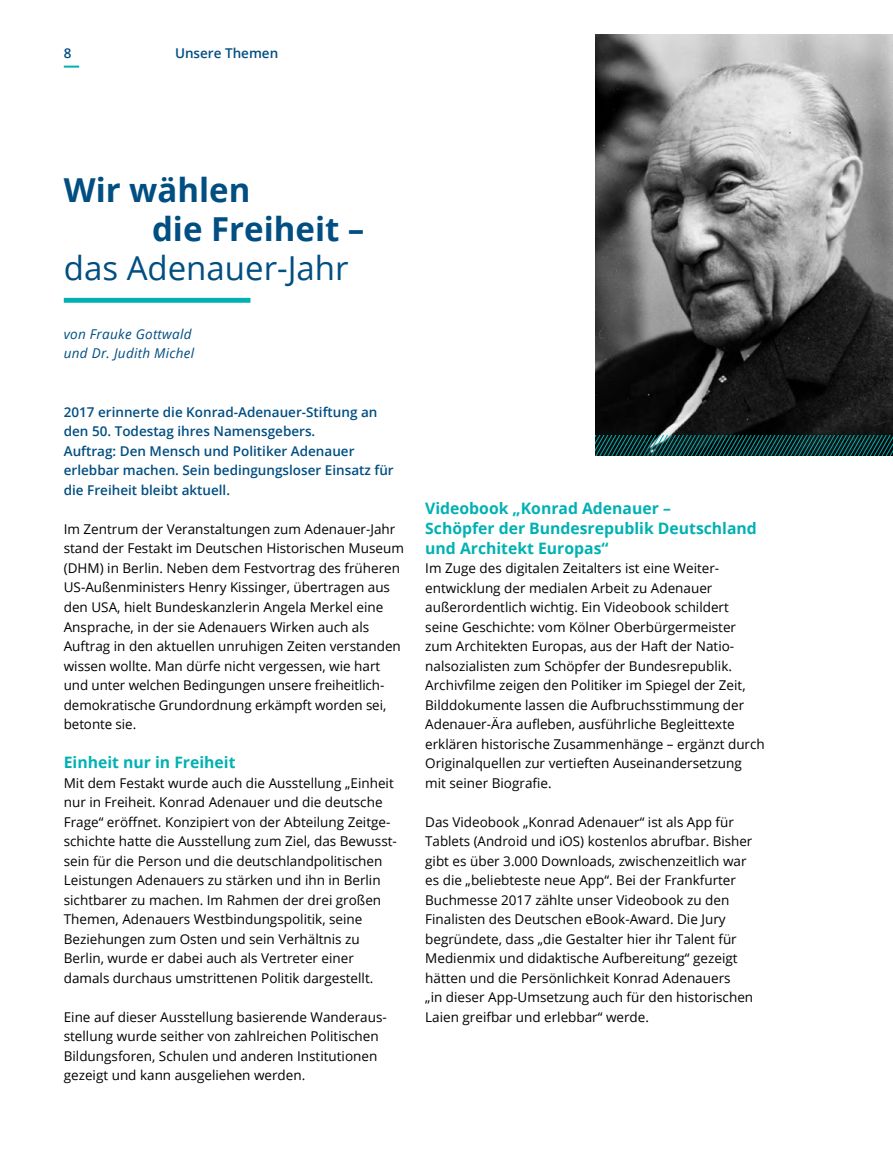
<style>
.page{position:relative;width:893px;height:1149px;background:#fff}
.page>*{position:absolute;margin:0;border:0;box-sizing:border-box;transform-origin:0 0}
.t1{font:700 33px/39px "Open Sans";color:#004e82}
.t2{font:33px "Open Sans";color:#004e82}
.t3{font:700 15.75px/19.5px "Open Sans";color:#00b1b3}
.t4{font:13.5px/19.5px "Open Sans";color:#000}
.t5{font:600 13.5px/19.5px "Open Sans";color:#004e82}
.t6{font:italic 13.5px/19.5px "Open Sans";letter-spacing:.02em;color:#004e82}
.s1{color:#fff}
</style>
<div class="page">
<img style="left:595px;top:35px;width:298px;height:401px">
<svg style="left:595px;top:436px;width:298px;height:20px;background:#0b3f3f"></svg>
<div style="left:64px;top:298px;width:186px;height:5px;background:#00b1b3"></div>
<svg style="left:64px;top:66px;width:15px;height:2px"></svg>
<p class="t5" style="left:64px;top:43px;width:17px">8<span class="s1">0</span></p>
<p class="t5" style="left:175px;top:43px;width:105px">Unsere Themen</p>
<h1 class="t1" style="left:152px;top:170px;width:214px;text-indent:-88px">Wir wählen<br>die Freiheit –</h1>
<h1 class="t2" style="left:64px;top:245px;width:286px">das Adenauer-Jahr</h1>
<p class="t6" style="left:64px;top:324px;width:132px">von Frauke Gottwald und Dr. Judith Michel</p>
<p class="t5" style="left:64px;top:402px;width:331px">2017 erinnerte die Konrad-Adenauer-Stiftung an den 50. Todestag ihres Namensgebers.<br>Auftrag: Den Mensch und Politiker Adenauer erlebbar machen. Sein bedingungsloser Einsatz für die Freiheit bleibt aktuell.</p>
<p class="t4" style="left:64px;top:519px;width:342px">Im Zentrum der Veranstaltungen zum Adenauer-Jahr stand der Festakt im Deutschen Historischen Museum (DHM) in Berlin. Neben dem Festvortrag des früheren US-Außenministers Henry Kissinger, übertragen aus den USA, hielt Bundeskanzlerin Angela Merkel eine Ansprache, in der sie Adenauers Wirken auch als Auftrag in den aktuellen unruhigen Zeiten verstanden wissen wollte. Man dürfe nicht vergessen, wie hart und unter welchen Bedingungen unsere freiheitlich&shy;demokratische Grundordnung erkämpft worden sei, betonte sie.</p>
<p class="t3" style="left:64px;top:752px;width:173px">Einheit nur in Freiheit</p>
<p class="t4" style="left:64px;top:772px;width:335px">Mit dem Festakt wurde auch die Ausstellung „Einheit nur in Freiheit. Konrad Adenauer und die deutsche Frage“ eröffnet. Konzipiert von der Abteilung Zeitge&shy;schichte hatte die Ausstellung zum Ziel, das Bewusst&shy;sein für die Person und die deutschlandpolitischen Leistungen Adenauers zu stärken und ihn in Berlin sichtbarer zu machen. Im Rahmen der drei großen Themen, Adenauers Westbindungspolitik, seine Beziehungen zum Osten und sein Verhältnis zu Berlin, wurde er dabei auch als Vertreter einer damals durchaus umstrittenen Politik dargestellt.</p>
<p class="t4" style="left:64px;top:1006px;width:324px">Eine auf dieser Ausstellung basierende Wanderaus&shy;stellung wurde seither von zahlreichen Politischen Bildungsforen, Schulen und anderen Institutionen gezeigt und kann ausgeliehen werden.</p>
<p class="t3" style="left:425px;top:498px;width:333px">Videobook „Konrad Adenauer –<br>Schöpfer der Bundesrepublik Deutschland und Architekt Europas“</p>
<p class="t4" style="left:425px;top:558px;width:341px">Im Zuge des digitalen Zeitalters ist eine Weiter&shy;entwicklung der medialen Arbeit zu Adenauer außerordentlich wichtig. Ein Videobook schildert seine Geschichte: vom Kölner Oberbürgermeister zum Architekten Europas, aus der Haft der Natio&shy;nalsozialisten zum Schöpfer der Bundesrepublik.<br>Archivfilme zeigen den Politiker im Spiegel der Zeit, Bilddokumente lassen die Aufbruchsstimmung der Adenauer-Ära aufleben, ausführliche Begleittexte erklären historische Zusammenhänge – ergänzt durch Originalquellen zur vertieften Auseinandersetzung mit seiner Biografie.</p>
<p class="t4" style="left:425px;top:811px;width:329px">Das Videobook „Konrad Adenauer“ ist als App für Tablets (Android und iOS) kostenlos abrufbar. Bisher gibt es über 3.000 Downloads, zwischenzeitlich war es die „beliebteste neue App“. Bei der Frankfurter Buchmesse 2017 zählte unser Videobook zu den Finalisten des Deutschen eBook-Award. Die Jury begründete, dass „die Gestalter hier ihr Talent für Medienmix und didaktische Aufbereitung“ gezeigt hätten und die Persönlichkeit Konrad Adenauers<br>„in dieser App-Umsetzung auch für den historischen Laien greifbar und erlebbar“ werde.</p>
</div>
